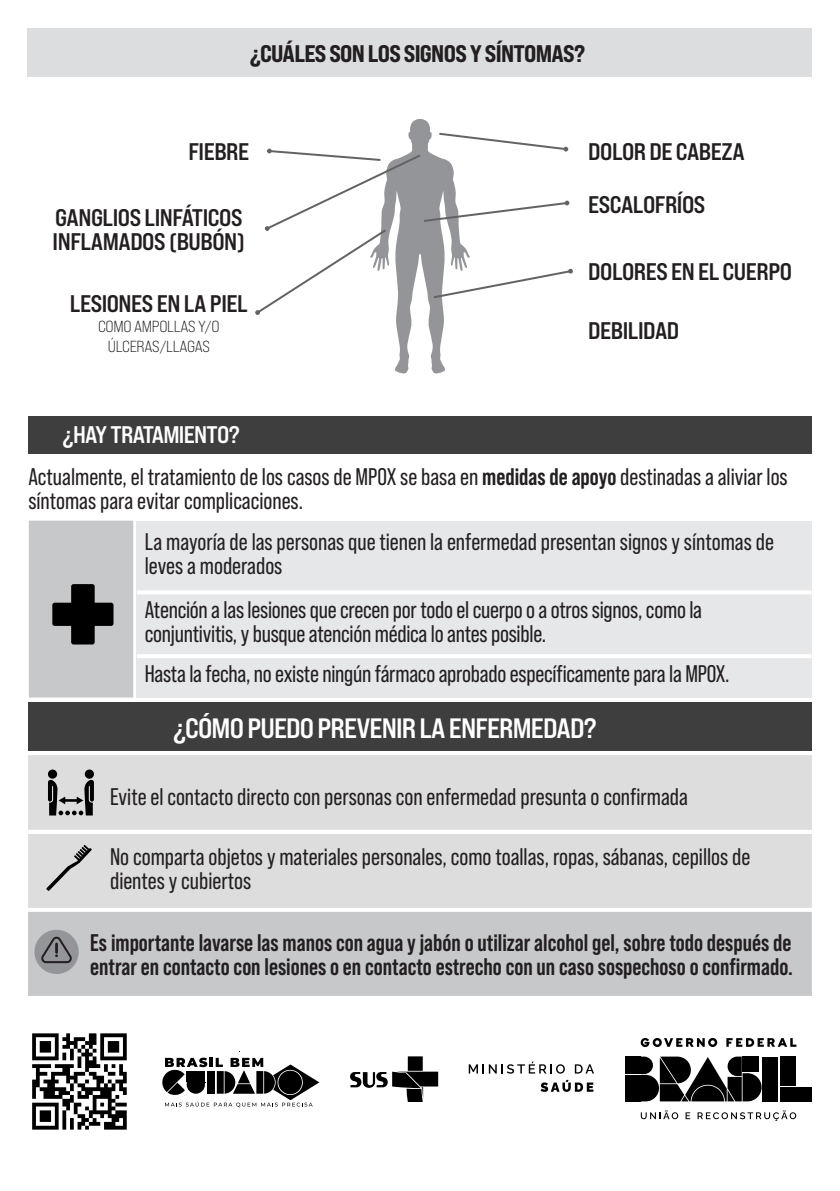
<style>
.page{position:relative;width:840px;height:1191px;background:#fff}
.page>*{position:absolute;margin:0;border:0;box-sizing:border-box;transform-origin:0 0}
.TITULOS_ITENS{font:28px "Bebas Neue Pro Exp Bd";letter-spacing:-.03em;color:#fff}
.TEXTO{font:24px/24px "Bebas Neue Pro";color:#231f20}
.TEXTO-2{font:700 24px/24px "Bebas Neue Pro";color:#231f20}
.INSTRUCOES{font:24px/24px "Bebas Neue Pro Exp Bd";letter-spacing:-.02em;color:#231f20}
.TITULOS_ITENS-2{font:24px "Bebas Neue Pro Exp Eb";letter-spacing:-.03em;color:#231f20}
.TITULOS_ITENS-3{font:24px "Bebas Neue Pro Exp Bd";letter-spacing:-.03em;color:#fff}
.INSTRUCOES-2{font:16px/20px "Bebas Neue Pro Exp Bk";letter-spacing:-.02em;color:#231f20;text-align:center}
.s1{font-weight:700}
</style>
<div class="page">
<div style="left:24px;top:751px;width:791px;height:83px;background:#ddddde;border:4px solid #fff"></div>
<div style="left:24px;top:830px;width:791px;height:82px;background:#ddddde;border:4px solid #fff"></div>
<div style="left:25px;top:516px;width:112px;height:185px;background:#c7c8ca;border:4px solid #fff"></div>
<svg style="left:350px;top:1056px;width:88px;height:46px"></svg>
<svg style="left:685px;top:1112px;width:4px;height:7px"></svg>
<svg style="left:640px;top:1110px;width:37px;height:9px"></svg>
<svg style="left:697px;top:1110px;width:98px;height:11px"></svg>
<svg style="left:640px;top:1038px;width:76px;height:9px"></svg>
<svg style="left:726px;top:1038px;width:69px;height:8px"></svg>
<div style="left:780px;top:1056px;width:15px;height:30px;background:#000"></div>
<div style="left:796px;top:1087px;width:15px;height:14px;background:#000"></div>
<div style="left:762px;top:1056px;width:15px;height:45px;background:#000"></div>
<div style="left:780px;top:1087px;width:15px;height:14px;background:#000"></div>
<div style="left:624px;top:1075px;width:15px;height:26px;background:#000"></div>
<div style="left:624px;top:1056px;width:15px;height:18px;background:#000"></div>
<svg style="left:640px;top:1056px;width:121px;height:45px"></svg>
<svg style="left:468px;top:1061px;width:96px;height:12px"></svg>
<svg style="left:574px;top:1064px;width:19px;height:9px"></svg>
<svg style="left:540px;top:1080px;width:53px;height:11px"></svg>
<svg style="left:162px;top:1057px;width:157px;height:50px"></svg>
<div style="left:28px;top:416px;width:783px;height:38px;background:#3e3e3f"></div>
<div style="left:136px;top:521px;width:675px;height:176px;background:#e6e7e9"></div>
<hr style="left:137px;top:590px;width:674px;height:4px;background:#fff">
<hr style="left:137px;top:654px;width:674px;height:4px;background:#fff">
<div style="left:27px;top:28px;width:784px;height:49px;background:#dcdddf"></div>
<svg style="left:255px;top:119px;width:318px;height:254px"></svg>
<div style="left:28px;top:702px;width:783px;height:49px;background:#3e3e3f"></div>
<div style="left:24px;top:908px;width:791px;height:92px;background:#c7c8ca;border:4px solid #fff"></div>
<div style="left:34px;top:929px;width:45px;height:45px;background:#939598;border-radius:50%"></div>
<svg style="left:40px;top:936px;width:33px;height:27px"></svg>
<svg style="left:48px;top:769px;width:46px;height:46px"></svg>
<svg style="left:52px;top:584px;width:61px;height:60px"></svg>
<svg style="left:46px;top:845px;width:46px;height:46px"></svg>
<svg style="left:32px;top:1033px;width:95px;height:96px"></svg>
<p class="TITULOS_ITENS-2" style="left:250px;top:39px;width:337px">¿CUÁLES SON LOS SIGNOS Y SÍNTOMAS?</p>
<p class="INSTRUCOES" style="left:188px;top:139px;width:62px">FIEBRE</p>
<p class="INSTRUCOES" style="left:588px;top:139px;width:158px">DOLOR DE CABEZA</p>
<p class="INSTRUCOES" style="left:53px;top:205px;width:194px">GANGLIOS LINFÁTICOS<br>INFLAMADOS (BUBÓN)</p>
<p class="INSTRUCOES" style="left:70px;top:291px;width:179px">LESIONES EN LA PIEL</p>
<p class="INSTRUCOES-2" style="left:98px;top:316px;width:123px">COMO AMPOLLAS Y/O<br>ÚLCERAS/LLAGAS</p>
<p class="TITULOS_ITENS-3" style="left:63px;top:420px;width:178px">¿HAY TRATAMIENTO?</p>
<p class="INSTRUCOES" style="left:588px;top:192px;width:118px">ESCALOFRÍOS</p>
<p class="INSTRUCOES" style="left:588px;top:259px;width:205px">DOLORES EN EL CUERPO</p>
<p class="INSTRUCOES" style="left:588px;top:318px;width:92px">DEBILIDAD</p>
<p class="TEXTO" style="left:28px;top:464px;width:760px">Actualmente, el tratamiento de los casos de MPOX se basa en <span class="s1">medidas de apoyo</span> destinadas a aliviar los síntomas para evitar complicaciones.</p>
<p class="TEXTO" style="left:145px;top:530px;width:630px">La mayoría de las personas que tienen la enfermedad presentan signos y síntomas de leves a moderados</p>
<p class="TEXTO" style="left:145px;top:598px;width:558px">Atención a las lesiones que crecen por todo el cuerpo o a otros signos, como la conjuntivitis, y busque atención médica lo antes posible.</p>
<p class="TEXTO" style="left:145px;top:662px;width:586px">Hasta la fecha, no existe ningún fármaco aprobado específicamente para la MPOX.</p>
<p class="TITULOS_ITENS" style="left:173px;top:711px;width:425px">¿CÓMO PUEDO PREVENIR LA ENFERMEDAD?</p>
<p class="TEXTO" style="left:110px;top:785px;width:579px">Evite el contacto directo con personas con enfermedad presunta o confirmada</p>
<p class="TEXTO" style="left:110px;top:845px;width:641px">No comparta objetos y materiales personales, como toallas, ropas, sábanas, cepillos de dientes y cubiertos</p>
<p class="TEXTO-2" style="left:90px;top:930px;width:703px">Es importante lavarse las manos con agua y jabón o utilizar alcohol gel, sobre todo después de entrar en contacto con lesiones o en contacto estrecho con un caso sospechoso o confirmado.</p>
</div>
